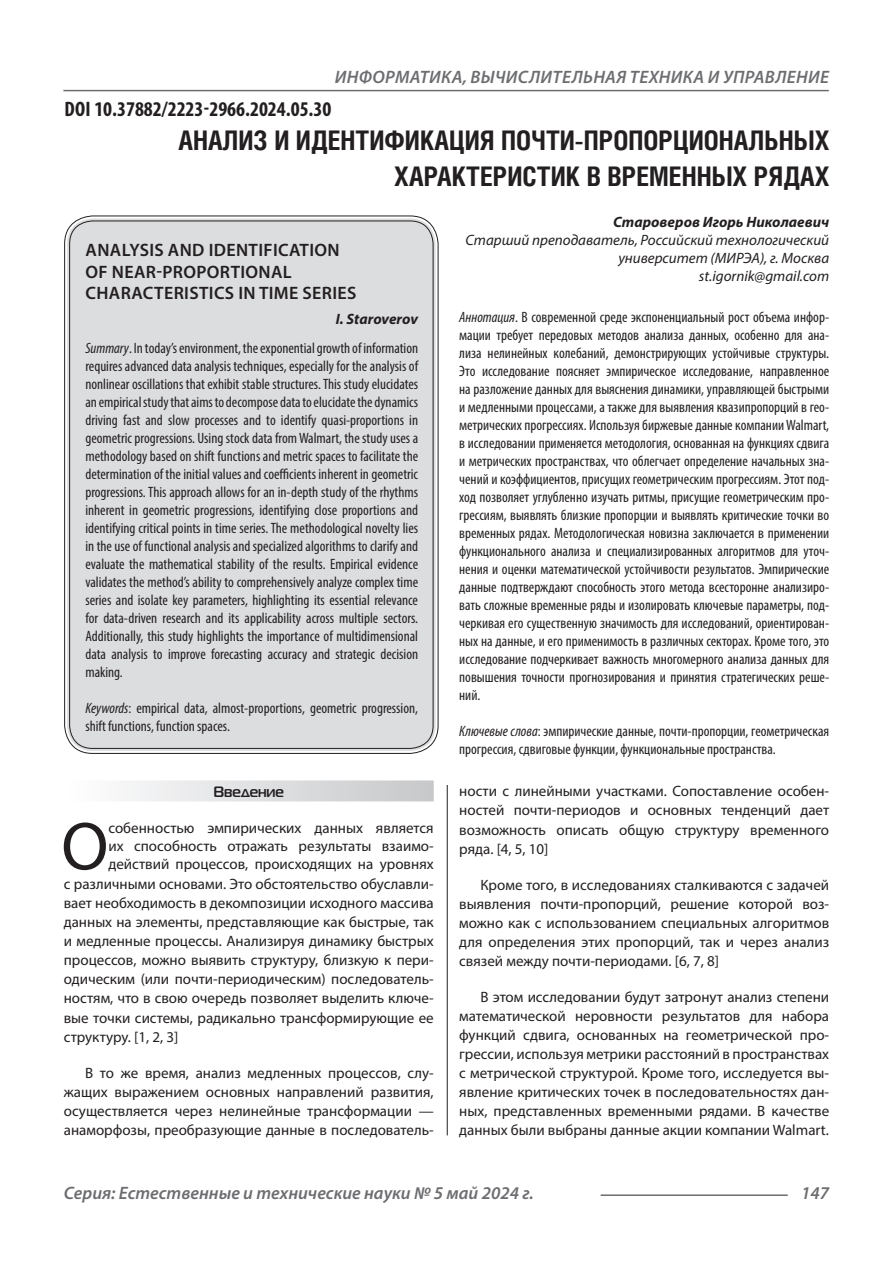
<style>
.page{position:relative;width:893px;height:1263px;background:#fff}
.page>*{position:absolute;margin:0;border:0;box-sizing:border-box;transform-origin:0 0}
.Статья_текст_первый{font:68.4px "Myriad Pro";color:#231f20}
.Статья_название{font:700 27px/36px "Helios Cond C";color:#231f20;text-align:right}
.ДОИ{font:700 condensed 21px "Myriad Pro";color:#231f20}
.t1{font:italic 600 18px "Myriad Pro";letter-spacing:.005em;color:#6c6d70}
.Статья_название_англ{font:600 18px/21.6px "Myriad Pro";letter-spacing:.02em;color:#231f20}
.Статья_аннотация_тек{font:condensed 15px/18px "Myriad Pro";color:#231f20;text-align:justify}
.Статья_аннотация_анг{font:condensed 15px/18px "Myriad Pro";color:#231f20;text-align:justify}
.Статья_текст{font:15px/19px "Myriad Pro";color:#231f20;text-align:justify}
.Статья_текст_первый-2{font:15px "Myriad Pro";color:#231f20}
.Статья_автор_инфо{font:italic 15px/18px "Myriad Pro";color:#231f20;text-align:right}
.Статья_автор_инфо-2{font:italic 700 15px "Myriad Pro";color:#231f20}
.Статья_автор_англ{font:italic 700 15px "Myriad Pro";color:#231f20}
.Статья_подзаголовок{font:700 15px "Magistral C";color:#231f20}
.s1{font-style:italic}
</style>
<div class="page">
<hr style="left:447px;top:128px;width:1px;height:1007px;background:#231f20">
<hr style="left:63px;top:90px;width:766px;height:1px;background:#6c6d70">
<hr style="left:601px;top:1194px;width:187px;height:2px;background:#6c6d70">
<div style="left:442px;top:128px;width:11px;height:657px;background:#fff"></div>
<div style="left:67px;top:218px;width:369px;height:533px;background:#dcdddf;border-radius:26px"></div>
<div style="left:64px;top:780px;width:370px;height:21px;background:linear-gradient(to right,#fefeff,#c6c8ca)"></div>
<p class="t1" style="left:335px;top:66px;width:496px">ИНФОРМАТИКА, ВЫЧИСЛИТЕЛЬНАЯ ТЕХНИКА И УПРАВЛЕНИЕ</p>
<p class="ДОИ" style="left:64px;top:96px;width:269px">DOI 10.37882/2223-2966.2024.05.30</p>
<p class="Статья_название" style="left:178px;top:121px;width:653px">АНАЛИЗ И ИДЕНТИФИКАЦИЯ ПОЧТИ-ПРОПОРЦИОНАЛЬНЫХ<br>ХАРАКТЕРИСТИК В ВРЕМЕННЫХ РЯДАХ</p>
<p class="Статья_автор_инфо-2" style="left:613px;top:212px;width:218px">Староверов Игорь Николаевич</p>
<p class="Статья_автор_инфо" style="left:466px;top:230px;width:365px">Старший преподаватель, Российский технологический университет (МИРЭА), г. Москва</p>
<p class="Статья_автор_инфо" style="left:699px;top:266px;width:132px">st.igornik@gmail.com</p>
<p class="Статья_аннотация_тек" style="left:459px;top:308px;width:371px"><span class="s1">Аннотация</span>. В современной среде экспоненциальный рост объема инфор&shy;мации требует передовых методов анализа данных, особенно для ана&shy;лиза нелинейных колебаний, демонстрирующих устойчивые структуры.<br>Это исследование поясняет эмпирическое исследование, направленное на разложение данных для выяснения динамики, управляющей быстрыми и медленными процессами, а также для выявления квазипропорций в гео&shy;метрических прогрессиях. Используя биржевые данные компании Walmart, в исследовании применяется методология, основанная на функциях сдвига и метрических пространствах, что облегчает определение начальных зна&shy;чений и коэффициентов, присущих геометрическим прогрессиям. Этот под&shy;ход позволяет углубленно изучать ритмы, присущие геометрическим про&shy;грессиям, выявлять близкие пропорции и выявлять критические точки во временных рядах. Методологическая новизна заключается в применении функционального анализа и специализированных алгоритмов для уточ&shy;нения и оценки математической устойчивости результатов. Эмпирические данные подтверждают способность этого метода всесторонне анализиро&shy;вать сложные временные ряды и изолировать ключевые параметры, под&shy;черкивая его существенную значимость для исследований, ориентирован&shy;ных на данные, и его применимость в различных секторах. Кроме того, это исследование подчеркивает важность многомерного анализа данных для повышения точности прогнозирования и принятия стратегических реше&shy;ний.</p>
<p class="Статья_аннотация_тек" style="left:459px;top:722px;width:371px"><span class="s1">Ключевые слова</span>: эмпирические данные, почти-пропорции, геометрическая прогрессия, сдвиговые функции, функциональные пространства.</p>
<p class="Статья_название_англ" style="left:86px;top:239px;width:273px">ANALYSIS AND IDENTIFICATION<br>OF NEAR-PROPORTIONAL<br>CHARACTERISTICS IN TIME SERIES</p>
<p class="Статья_автор_англ" style="left:336px;top:309px;width:84px">I. Staroverov</p>
<p class="Статья_аннотация_анг" style="left:85px;top:339px;width:334px"><span class="s1">Summary</span>. In today’s environment, the exponential growth of information requires advanced data analysis techniques, especially for the analysis of nonlinear oscillations that exhibit stable structures. This study elucidates an empirical study that aims to decompose data to elucidate the dynamics driving fast and slow processes and to identify quasi-proportions in geometric progressions. Using stock data from Walmart, the study uses a methodology based on shift functions and metric spaces to facilitate the determination of the initial values and coefficients inherent in geometric progressions. This approach allows for an in-depth study of the rhythms inherent in geometric progressions, identifying close proportions and identifying critical points in time series. The methodological novelty lies in the use of functional analysis and specialized algorithms to clarify and evaluate the mathematical stability of the results. Empirical evidence validates the method’s ability to comprehensively analyze complex time series and isolate key parameters, highlighting its essential relevance for data-driven research and its applicability across multiple sectors.<br>Additionally, this study highlights the importance of multidimensional data analysis to improve forecasting accuracy and strategic decision making.</p>
<p class="Статья_аннотация_анг" style="left:85px;top:699px;width:334px"><span class="s1">Keywords</span>: empirical data, almost-proportions, geometric progression, shift functions, function spaces.</p>
<p class="Статья_подзаголовок" style="left:213px;top:783px;width:72px">Введение</p>
<p class="Статья_текст_первый" style="left:61px;top:804px;width:49px">О</p>
<p class="Статья_текст_первый-2" style="left:108px;top:819px;width:327px">собенностью эмпирических данных является</p>
<p class="Статья_текст_первый-2" style="left:108px;top:837px;width:327px">их способность отражать результаты взаимо-</p>
<p class="Статья_текст_первый-2" style="left:108px;top:855px;width:327px">действий процессов, происходящих на уровнях</p>
<p class="Статья_текст_первый-2" style="left:64px;top:874px;width:371px">с различными основами. Это обстоятельство обуславли-</p>
<p class="Статья_текст_первый-2" style="left:64px;top:893px;width:371px">вает необходимость в декомпозиции исходного массива</p>
<p class="Статья_текст_первый-2" style="left:64px;top:912px;width:371px">данных на элементы, представляющие как быстрые, так</p>
<p class="Статья_текст_первый-2" style="left:64px;top:932px;width:371px">и медленные процессы. Анализируя динамику быстрых</p>
<p class="Статья_текст_первый-2" style="left:64px;top:951px;width:371px">процессов, можно выявить структуру, близкую к пери-</p>
<p class="Статья_текст_первый-2" style="left:64px;top:970px;width:371px">одическим (или почти-периодическим) последователь-</p>
<p class="Статья_текст_первый-2" style="left:64px;top:989px;width:371px">ностям, что в свою очередь позволяет выделить ключе-</p>
<p class="Статья_текст_первый-2" style="left:64px;top:1008px;width:371px">вые точки системы, радикально трансформирующие ее</p>
<p class="Статья_текст_первый-2" style="left:64px;top:1027px;width:116px">структуру. [1, 2, 3]</p>
<p class="Статья_текст" style="left:64px;top:1063px;width:371px;text-indent:21px">В то же время, анализ медленных процессов, слу&shy;жащих выражением основных направлений развития, осуществляется через нелинейные трансформации — анаморфозы, преобразующие данные в последователь-</p>
<p class="Статья_текст" style="left:459px;top:781px;width:371px">ности с линейными участками. Сопоставление особен&shy;ностей почти-периодов и основных тенденций дает возможность описать общую структуру временного ряда. [4, 5, 10]</p>
<p class="Статья_текст" style="left:459px;top:875px;width:371px;text-indent:21px">Кроме того, в исследованиях сталкиваются с задачей выявления почти-пропорций, решение которой воз&shy;можно как с использованием специальных алгоритмов для определения этих пропорций, так и через анализ связей между почти-периодами. [6, 7, 8]</p>
<p class="Статья_текст" style="left:459px;top:987px;width:371px;text-indent:21px">В этом исследовании будут затронут анализ степени математической неровности результатов для набора функций сдвига, основанных на геометрической про&shy;грессии, используя метрики расстояний в пространствах с метрической структурой. Кроме того, исследуется вы&shy;явление критических точек в последовательностях дан&shy;ных, представленных временными рядами. В качестве данных были выбраны данные акции компании Walmart.</p>
<p class="t1" style="left:64px;top:1182px;width:471px">Серия: Естественные и технические науки № 5 май 2024 г.</p>
<p class="t1" style="left:801px;top:1182px;width:30px">147</p>
</div>
